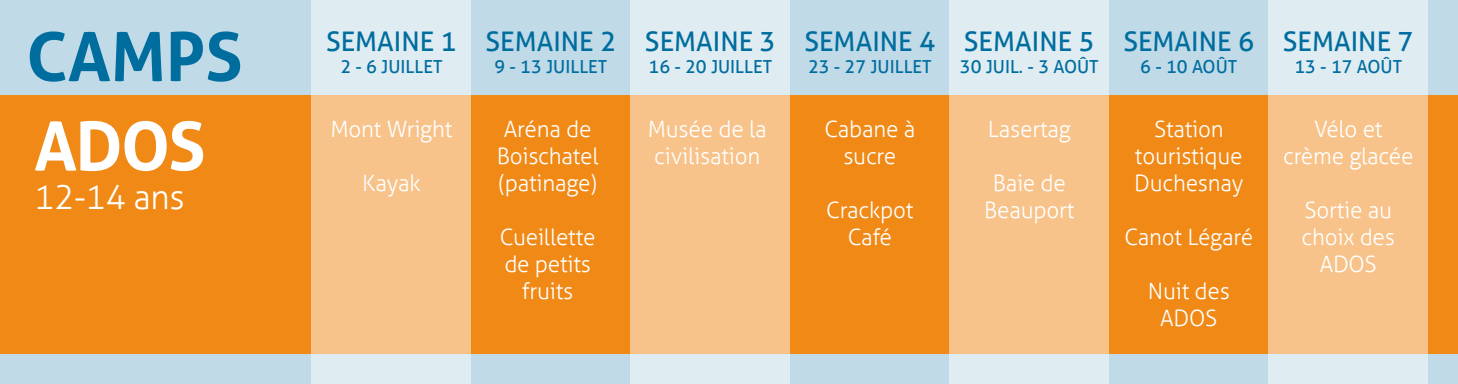
<style>
.page{position:relative;width:1458px;height:384px;background:#fff}
.page>*{position:absolute;margin:0;border:0;box-sizing:border-box;transform-origin:0 0}
.t1{font:700 67.5px "Aller";color:#006d9f}
.t2{font:700 67.5px "Aller";color:#fff}
.t3{font:300 33.75px "Aller";letter-spacing:-.01em;color:#fff}
.t4{font:27px "Aller";color:#006d9f}
.t5{font:300 22.5px "Aller";letter-spacing:-.01em;color:#fff}
.t6{font:18px "Aller";color:#006d9f}
</style>
<div class="page">
<div style="left:0;top:0;width:1457px;height:383px;background:#c0dae7"></div>
<div style="left:0;top:95px;width:1457px;height:258px;background:#f08916"></div>
<svg style="left:312px;top:0;width:159px;height:383px;background:#efd0ab"></svg>
<svg style="left:631px;top:0;width:159px;height:383px;background:#efd0ab"></svg>
<svg style="left:949px;top:0;width:160px;height:383px;background:#efd0ab"></svg>
<svg style="left:1268px;top:0;width:160px;height:383px;background:#efd0ab"></svg>
<p class="t1" style="left:26px;top:15px;width:218px">CAMPS</p>
<p class="t4" style="left:485px;top:25px;width:132px">SEMAINE 2</p>
<p class="t4" style="left:326px;top:25px;width:132px">SEMAINE 1</p>
<p class="t6" style="left:340px;top:55px;width:104px">2 - 6 JUILLET</p>
<p class="t6" style="left:494px;top:55px;width:114px">9 - 13 JUILLET</p>
<p class="t2" style="left:34px;top:104px;width:173px">ADOS</p>
<p class="t3" style="left:34px;top:177px;width:152px">12-14 ans</p>
<p class="t5" style="left:330px;top:115px;width:123px">Mont Wright</p>
<p class="t5" style="left:362px;top:169px;width:60px">Kayak</p>
<p class="t5" style="left:504px;top:115px;width:89px">Aréna de</p>
<p class="t5" style="left:497px;top:142px;width:103px">Boischatel</p>
<p class="t5" style="left:498px;top:169px;width:100px">(patinage)</p>
<p class="t5" style="left:500px;top:223px;width:97px">Cueillette</p>
<p class="t5" style="left:504px;top:250px;width:88px">de petits</p>
<p class="t5" style="left:522px;top:277px;width:53px">fruits</p>
<p class="t4" style="left:645px;top:25px;width:132px">SEMAINE 3</p>
<p class="t6" style="left:648px;top:55px;width:125px">16 - 20 JUILLET</p>
<p class="t5" style="left:648px;top:115px;width:120px">Musée de la</p>
<p class="t5" style="left:654px;top:142px;width:108px">civilisation</p>
<p class="t4" style="left:804px;top:25px;width:132px">SEMAINE 4</p>
<p class="t6" style="left:808px;top:55px;width:125px">23 - 27 JUILLET</p>
<p class="t5" style="left:824px;top:115px;width:92px">Cabane à</p>
<p class="t5" style="left:843px;top:142px;width:54px">sucre</p>
<p class="t5" style="left:826px;top:196px;width:89px">Crackpot</p>
<p class="t5" style="left:848px;top:223px;width:46px">Café</p>
<p class="t4" style="left:964px;top:25px;width:132px">SEMAINE 5</p>
<p class="t6" style="left:960px;top:55px;width:140px">30 JUIL. - 3 AOÛT</p>
<p class="t5" style="left:988px;top:115px;width:84px">Lasertag</p>
<p class="t5" style="left:993px;top:169px;width:75px">Baie de</p>
<p class="t5" style="left:984px;top:196px;width:92px">Beauport</p>
<p class="t4" style="left:1123px;top:25px;width:132px">SEMAINE 6</p>
<p class="t6" style="left:1140px;top:55px;width:99px">6 - 10 AOÛT</p>
<p class="t5" style="left:1154px;top:115px;width:71px">Station</p>
<p class="t5" style="left:1135px;top:142px;width:109px">touristique</p>
<p class="t5" style="left:1134px;top:169px;width:111px">Duchesnay</p>
<p class="t5" style="left:1124px;top:223px;width:130px">Canot Légaré</p>
<p class="t5" style="left:1148px;top:277px;width:84px">Nuit des</p>
<p class="t5" style="left:1160px;top:304px;width:59px">ADOS</p>
<p class="t4" style="left:1283px;top:25px;width:132px">SEMAINE 7</p>
<p class="t6" style="left:1294px;top:55px;width:109px">13 - 17 AOÛT</p>
<p class="t5" style="left:1314px;top:115px;width:70px">Vélo et</p>
<p class="t5" style="left:1283px;top:142px;width:132px">crème glacée</p>
<p class="t5" style="left:1304px;top:196px;width:89px">Sortie au</p>
<p class="t5" style="left:1301px;top:223px;width:95px">choix des</p>
<p class="t5" style="left:1320px;top:250px;width:59px">ADOS</p>
</div>
